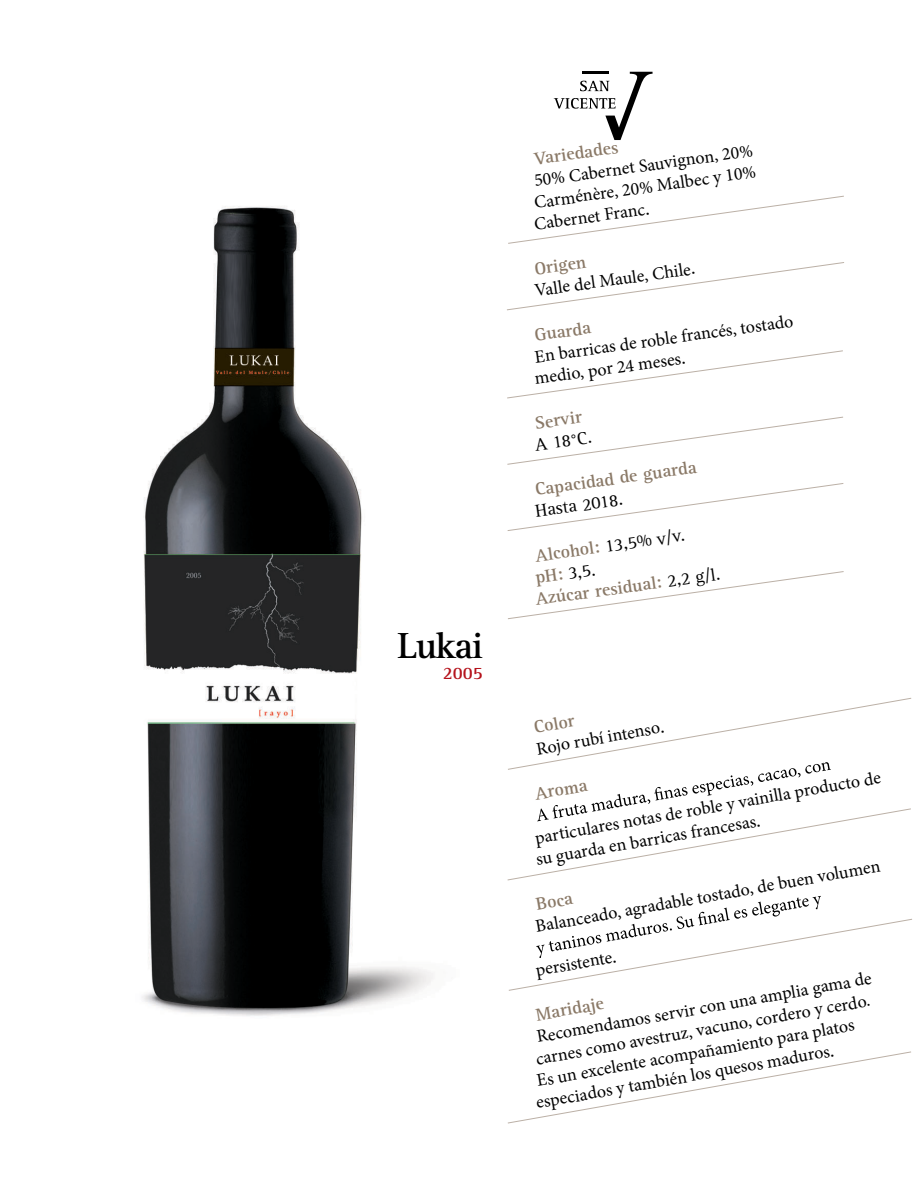
<style>
.page{position:relative;width:918px;height:1188px;background:#fff}
.page>*{position:absolute;margin:0;border:0;box-sizing:border-box;transform-origin:0 0}
.t1{font:700 37.5px "Rotis Serif";letter-spacing:-.035em;color:#000}
.t2{font:18px/21.6px "Minion Pro";color:#000}
.t3{font:700 18px/21.6px "Rotis Serif";color:#8a7967}
.t4{font:18px "Rotis Serif";color:#000}
.t5{font:700 18px "Rotis Serif";color:#b5121b}
.s1{font-family:"Rotis Serif"}
.s2{font-weight:400;color:#000}
</style>
<div class="page">
<img style="left:142px;top:206px;width:291px;height:810px">
<svg style="left:554px;top:72px;width:99px;height:68px"></svg>
<hr style="left:582px;top:72px;width:26px;height:2px;background:#000">
<svg style="left:508px;top:195px;width:336px;height:49px"></svg>
<svg style="left:507px;top:262px;width:337px;height:49px"></svg>
<svg style="left:507px;top:350px;width:336px;height:49px"></svg>
<svg style="left:507px;top:416px;width:336px;height:49px"></svg>
<svg style="left:507px;top:483px;width:337px;height:48px"></svg>
<svg style="left:508px;top:571px;width:336px;height:49px"></svg>
<svg style="left:508px;top:1051px;width:403px;height:73px"></svg>
<svg style="left:507px;top:697px;width:405px;height:184px"></svg>
<svg style="left:508px;top:896px;width:404px;height:95px"></svg>
<h1 class="t1" style="left:398px;top:623px;width:87px">Lukai</h1>
<p class="t5" style="left:443px;top:663px;width:42px">2005</p>
<p class="t3" style="left:533px;top:148px;width:86px;rotate:-8deg">Variedades</p>
<p class="t2" style="left:527px;top:171px;width:228px;text-align:justify;text-indent:6px;rotate:-8deg">50% Cabernet Sauvignon, 20% Carménère, 20% Malbec y 10% Cabernet Franc<span class="s1">.</span></p>
<p class="t3" style="left:533px;top:258px;width:54px;rotate:-8deg">Origen</p>
<p class="t2" style="left:533px;top:280px;width:163px;rotate:-8deg">Valle del Maule, Chile<span class="s1">.</span></p>
<p class="t3" style="left:533px;top:325px;width:58px;rotate:-8deg">Guarda</p>
<p class="t2" style="left:530px;top:347px;width:265px;rotate:-8deg">En barricas de roble francés, tostado medio, por 24 meses<span class="s1">.</span></p>
<p class="t3" style="left:534px;top:413px;width:49px;rotate:-8deg">Servir</p>
<p class="t4" style="left:534px;top:435px;width:59px;rotate:-8deg">A 18°C.</p>
<p class="t3" style="left:534px;top:479px;width:164px;rotate:-8deg">Capacidad de guarda</p>
<p class="t4" style="left:534px;top:501px;width:90px;rotate:-8deg">Hasta 2018.</p>
<p class="t3" style="left:528px;top:546px;width:188px;text-indent:6px;rotate:-8deg">Alcohol: <span class="s2">13,5% v/v. </span>pH: <span class="s2">3,5.<br></span>Azúcar residual: <span class="s2">2,2 g/l.</span></p>
<p class="t3" style="left:532px;top:717px;width:43px;rotate:-10deg">Color</p>
<p class="t2" style="left:534px;top:738px;width:131px;rotate:-10deg">Rojo rubí intenso<span class="s1">.</span></p>
<p class="t3" style="left:533px;top:784px;width:55px;rotate:-10deg">Aroma</p>
<p class="t2" style="left:530px;top:828px;width:355px;rotate:-10deg">particulares notas de roble y vainilla producto de su guarda en barricas francesas<span class="s1">.</span></p>
<p class="t3" style="left:534px;top:894px;width:39px;rotate:-10deg">Boca</p>
<p class="t2" style="left:534px;top:916px;width:351px;rotate:-10deg">Balanceado, agradable tostado, de buen volumen</p>
<p class="t2" style="left:534px;top:960px;width:83px;rotate:-10deg">persistente<span class="s1">.</span></p>
<p class="t3" style="left:534px;top:1005px;width:70px;rotate:-10deg">Maridaje</p>
<p class="t2" style="left:535px;top:1026px;width:341px;rotate:-10deg">Recomendamos servir con una amplia gama de</p>
<p class="t2" style="left:534px;top:1048px;width:340px;rotate:-10deg">carnes como avestruz, vacuno, cordero y cerdo.</p>
<p class="t2" style="left:535px;top:1070px;width:324px;rotate:-10deg">Es un excelente acompañamiento para platos</p>
<p class="t2" style="left:534px;top:1092px;width:304px;rotate:-10deg">especiados y también los quesos maduros<span class="s1">.</span></p>
</div>
